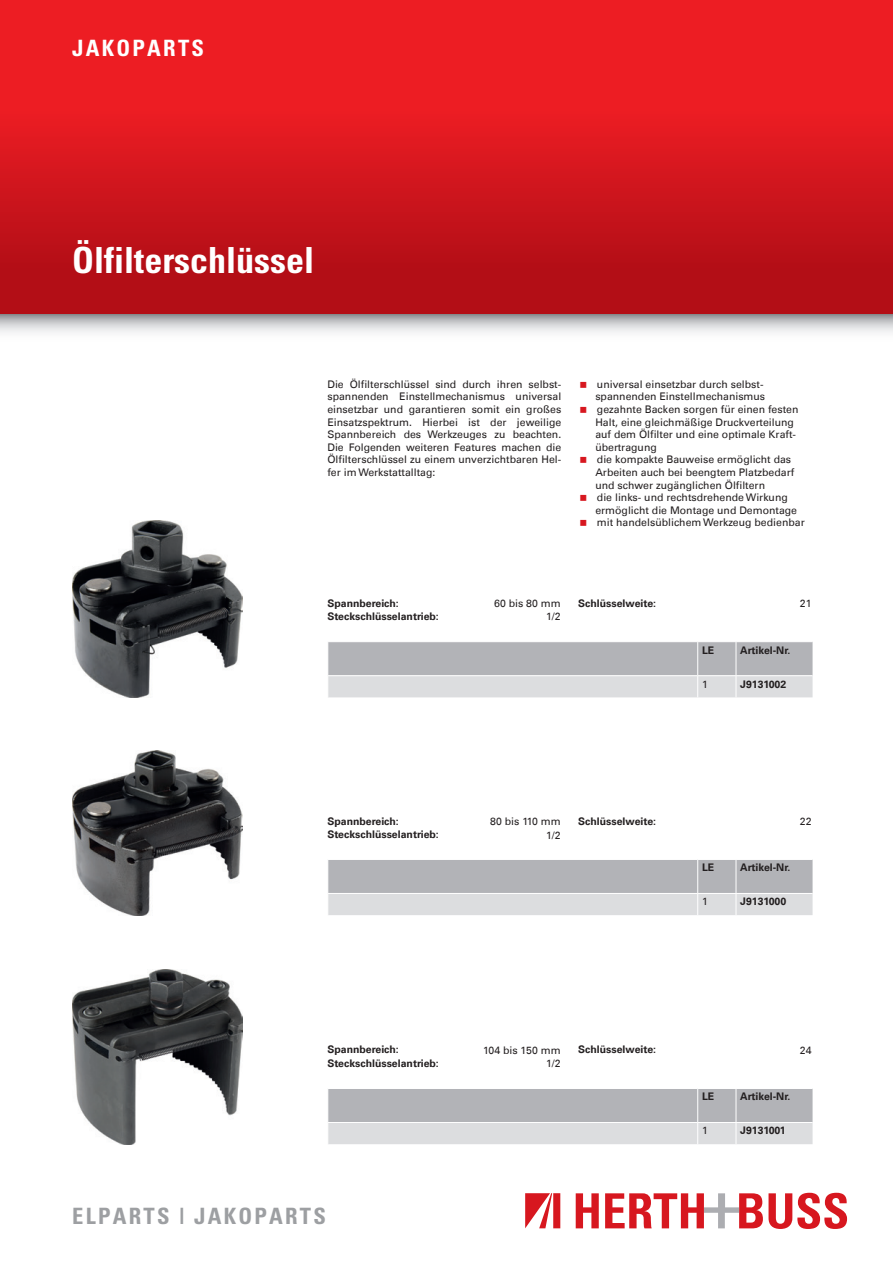
<style>
.page{position:relative;width:893px;height:1263px;background:#fff}
.page>*{position:absolute;margin:0;border:0;box-sizing:border-box;transform-origin:0 0}
.t1{font:700 condensed 36px "Univers";color:#fff}
.t2{font:700 condensed 22.5px "Univers";letter-spacing:.1em;color:#9d9fa2}
.t3{font:700 condensed 22.5px "Univers";letter-spacing:.1em;color:#fff}
.t4{font:10.5px/12.6px "Univers Com 55 Roman";color:#231f20;text-align:justify}
.t5{font:700 10.5px "Univers Com 65";color:#231f20}
</style>
<div class="page">
<img style="left:0;top:0;width:893px;height:333px">
<svg style="left:576px;top:1193px;width:23px;height:35px"></svg>
<svg style="left:605px;top:1193px;width:242px;height:36px"></svg>
<svg style="left:525px;top:1193px;width:35px;height:35px"></svg>
<img style="left:72px;top:751px;width:170px;height:164px">
<svg style="left:328px;top:860px;width:484px;height:55px;background:#c3c4c7"></svg>
<img style="left:72px;top:969px;width:170px;height:175px">
<svg style="left:328px;top:1089px;width:484px;height:55px;background:#c3c4c7"></svg>
<img style="left:72px;top:520px;width:170px;height:177px">
<svg style="left:328px;top:642px;width:484px;height:55px;background:#c3c4c8"></svg>
<h2 class="t3" style="left:72px;top:34px;width:133px">JAKOPARTS</h2>
<h1 class="t1" style="left:72px;top:238px;width:243px">Ölfilterschlüssel</h1>
<p class="t4" style="left:327px;top:378px;width:235px">Die Ölfilterschlüssel sind durch ihren selbst&shy;spannenden Einstellmechanismus universal einsetzbar und garantieren somit ein großes Einsatzspektrum. Hierbei ist der jeweilige Spannbereich des Werkzeuges zu beachten.<br>Die Folgenden weiteren Features machen die Ölfilterschlüssel zu einem unverzichtbaren Hel&shy;fer im Werkstattalltag:</p>
<p class="t4" style="left:595px;top:378px;width:211px;text-align:left">universal einsetzbar durch selbst&shy;spannenden Einstellmechanismus gezahnte Backen sorgen für einen festen Halt, eine gleichmäßige Druckverteilung auf dem Ölfilter und eine optimale Kraft&shy;übertragung<br>die kompakte Bauweise ermöglicht das Arbeiten auch bei beengtem Platzbedarf und schwer zugänglichen Ölfiltern<br>die links- und rechtsdrehende Wirkung ermöglicht die Montage und Demontage mit handelsüblichem Werkzeug bedienbar</p>
<p class="t5" style="left:327px;top:597px;width:73px">Spannbereich:</p>
<p class="t4" style="left:494px;top:597px;width:68px">60 bis 80 mm</p>
<p class="t5" style="left:327px;top:610px;width:113px">Steckschlüsselantrieb:</p>
<p class="t4" style="left:546px;top:610px;width:16px">1/2</p>
<p class="t5" style="left:578px;top:597px;width:79px">Schlüsselweite:</p>
<p class="t4" style="left:800px;top:597px;width:13px">21</p>
<p class="t5" style="left:702px;top:643px;width:14px">LE</p>
<p class="t5" style="left:740px;top:643px;width:52px">Artikel-Nr.</p>
<p class="t4" style="left:702px;top:677px;width:7px">1</p>
<p class="t5" style="left:740px;top:678px;width:47px">J9131002</p>
<p class="t5" style="left:327px;top:815px;width:73px">Spannbereich:</p>
<p class="t4" style="left:490px;top:815px;width:72px">80 bis 110 mm</p>
<p class="t5" style="left:327px;top:828px;width:113px">Steckschlüsselantrieb:</p>
<p class="t4" style="left:546px;top:829px;width:16px">1/2</p>
<p class="t5" style="left:578px;top:815px;width:79px">Schlüsselweite:</p>
<p class="t4" style="left:800px;top:815px;width:13px">22</p>
<p class="t5" style="left:702px;top:861px;width:14px">LE</p>
<p class="t5" style="left:740px;top:861px;width:52px">Artikel-Nr.</p>
<p class="t4" style="left:702px;top:895px;width:7px">1</p>
<p class="t5" style="left:740px;top:895px;width:47px">J9131000</p>
<p class="t5" style="left:327px;top:1043px;width:73px">Spannbereich:</p>
<p class="t4" style="left:483px;top:1044px;width:79px">104 bis 150 mm</p>
<p class="t5" style="left:327px;top:1056px;width:113px">Steckschlüsselantrieb:</p>
<p class="t4" style="left:546px;top:1057px;width:16px">1/2</p>
<p class="t5" style="left:578px;top:1043px;width:79px">Schlüsselweite:</p>
<p class="t4" style="left:800px;top:1044px;width:13px">24</p>
<p class="t5" style="left:702px;top:1090px;width:14px">LE</p>
<p class="t5" style="left:740px;top:1090px;width:52px">Artikel-Nr.</p>
<p class="t4" style="left:702px;top:1124px;width:7px">1</p>
<p class="t5" style="left:740px;top:1124px;width:47px">J9131001</p>
<h2 class="t2" style="left:72px;top:1202px;width:255px">ELPARTS | JAKOPARTS</h2>
</div>
